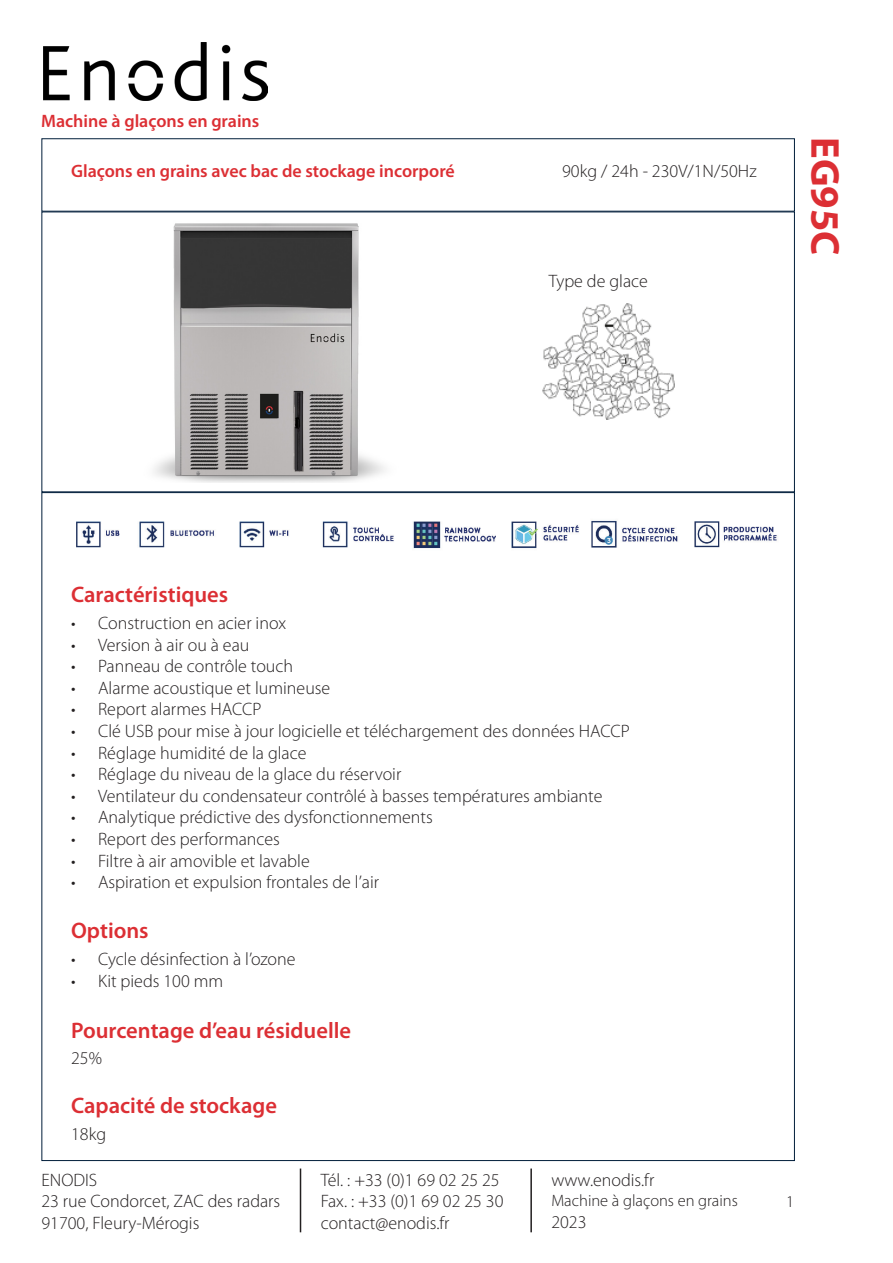
<style>
.page{position:relative;width:893px;height:1263px;background:#fff}
.page>*{position:absolute;margin:0;border:0;box-sizing:border-box;transform-origin:0 0}
.t1{font:700 40.5px "Myriad Pro";color:#dc2f34}
.t2{font:600 22.5px "Myriad Pro";color:#dc2f34}
.t3{font:300 18px/21.6px "Myriad Pro";color:#231f20}
.t4{font:600 18px "Myriad Pro";color:#dc2f34}
.t5{font:300 16.5px "Myriad Pro";color:#231f20}
</style>
<div class="page">
<img style="left:43px;top:43px;width:224px;height:58px">
<div style="left:41px;top:138px;width:754px;height:74px;border:1px solid #001d3a"></div>
<hr style="left:300px;top:1168px;width:1px;height:64px;background:#231f20">
<hr style="left:530px;top:1168px;width:2px;height:64px;background:#231f20">
<img style="left:154px;top:223px;width:231px;height:260px">
<img style="left:542px;top:303px;width:133px;height:117px">
<img style="left:76px;top:520px;width:701px;height:29px">
<p class="t4" style="left:41px;top:111px;width:220px">Machine à glaçons en grains</p>
<p class="t4" style="left:71px;top:161px;width:385px">Glaçons en grains avec bac de stockage incorporé</p>
<p class="t3" style="left:562px;top:160px;width:196px">90kg / 24h - 230V/1N/50Hz</p>
<p class="t3" style="left:549px;top:270px;width:101px">Type de glace</p>
<h1 class="t1" style="left:851px;top:137px;width:120px;rotate:90deg">EG95C</h1>
<p class="t2" style="left:71px;top:582px;width:159px">Caractéristiques</p>
<p class="t3" style="left:71px;top:612px;width:217px">• Construction en acier inox</p>
<p class="t3" style="left:71px;top:634px;width:180px">• Version à air ou à eau</p>
<p class="t3" style="left:71px;top:656px;width:224px">• Panneau de contrôle touch</p>
<p class="t3" style="left:71px;top:677px;width:261px">• Alarme acoustique et lumineuse</p>
<p class="t3" style="left:71px;top:699px;width:192px">• Report alarmes HACCP</p>
<p class="t3" style="left:71px;top:720px;width:560px">• Clé USB pour mise à jour logicielle et téléchargement des données HACCP</p>
<p class="t3" style="left:71px;top:742px;width:237px">• Réglage humidité de la glace</p>
<p class="t3" style="left:71px;top:764px;width:332px">• Réglage du niveau de la glace du réservoir</p>
<p class="t3" style="left:71px;top:785px;width:533px">• Ventilateur du condensateur contrôlé à basses températures ambiante</p>
<p class="t3" style="left:71px;top:807px;width:363px">• Analytique prédictive des dysfonctionnements</p>
<p class="t3" style="left:71px;top:828px;width:210px">• Report des performances</p>
<p class="t3" style="left:71px;top:850px;width:240px">• Filtre à air amovible et lavable</p>
<p class="t3" style="left:71px;top:872px;width:310px">• Aspiration et expulsion frontales de l’air</p>
<p class="t2" style="left:71px;top:918px;width:79px">Options</p>
<p class="t3" style="left:71px;top:949px;width:226px">• Cycle désinfection à l’ozone</p>
<p class="t3" style="left:71px;top:970px;width:154px">• Kit pieds 100 mm</p>
<p class="t2" style="left:71px;top:1018px;width:282px">Pourcentage d’eau résiduelle</p>
<p class="t3" style="left:71px;top:1047px;width:32px">25%</p>
<p class="t2" style="left:71px;top:1093px;width:207px">Capacité de stockage</p>
<p class="t3" style="left:71px;top:1124px;width:37px">18kg</p>
<p class="t3" style="left:41px;top:1169px;width:240px">ENODIS<br>23 rue Condorcet, ZAC des radars<br>91700, Fleury-Mérogis</p>
<p class="t3" style="left:321px;top:1169px;width:184px">Tél. : +33 (0)1 69 02 25 25<br>Fax. : +33 (0)1 69 02 25 30 contact@enodis.fr</p>
<p class="t3" style="left:551px;top:1170px;width:104px">www.enodis.fr</p>
<p class="t5" style="left:551px;top:1192px;width:188px">Machine à glaçons en grains</p>
<p class="t3" style="left:551px;top:1211px;width:37px">2023</p>
<p class="t5" style="left:786px;top:1192px;width:10px">1</p>
</div>
